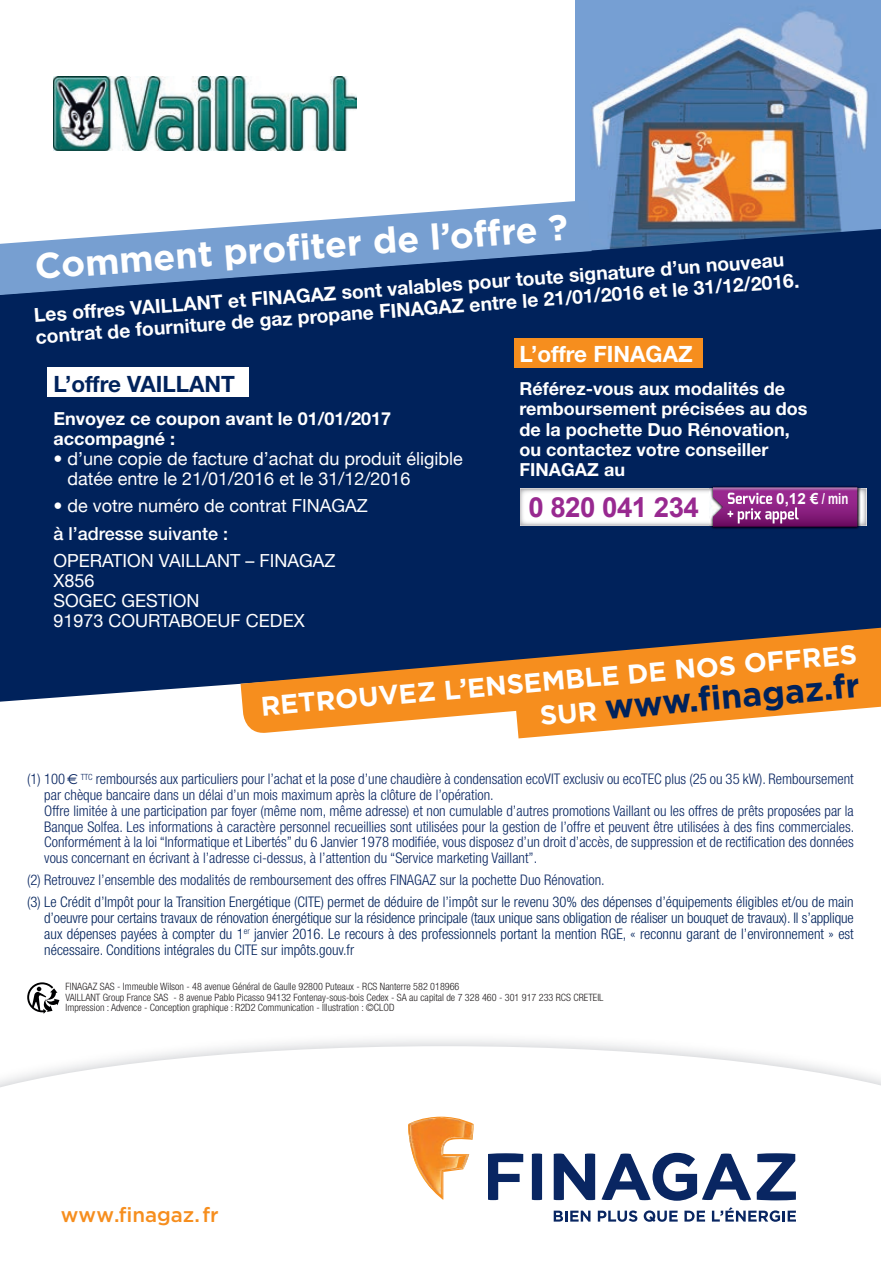
<style>
.page{position:relative;width:881px;height:1276px;background:#fff}
.page>*{position:absolute;margin:0;border:0;box-sizing:border-box;transform-origin:0 0}
.t1{font:700 36px "Gotham";color:#fff}
.t2{font:700 33.75px "Gotham";color:#00225b}
.t3{font:700 27.68px "Arial";letter-spacing:-.02em;color:#982990}
.t4{font:700 27px "Gotham";color:#fff}
.t5{font:700 22.5px "Helvetica Neue";color:#00225b}
.t6{font:700 22.5px "Helvetica Neue";color:#fff}
.t7{font:500 20.47px "Gotham";color:#f68e1e}
.t8{font:700 19.35px/21.8px "Helvetica Neue";color:#fff}
.t9{font:18px/20.2px "Helvetica Neue";color:#fff}
.t10{font:700 18px/20.2px "Helvetica Neue";color:#fff}
.t11{font:500 18px "Helvetica Neue";color:#fff}
.t12{font:700 15.3px "Arial";color:#fff}
.t13{font:300 condensed 14.62px/15.8px "Helvetica Neue";color:#092662}
.t14{font:300 condensed 14.62px/15.8px "Helvetica Neue";color:#00225b;text-align:justify}
.t15{font:300 condensed 10.12px/10.1px "Helvetica Neue";color:#231f20}
.s1{font-size:27px;color:#fff}
.s2{font-family:"Euro Sans";font-weight:400;font-stretch:normal}
</style>
<div class="page">
<img style="left:575px;top:0;width:305px;height:229px">
<div style="left:0;top:229px;width:880px;height:472px;background:#00225b"></div>
<div style="left:514px;top:338px;width:188px;height:29px;background:#f68e1e"></div>
<div style="left:48px;top:368px;width:201px;height:29px;background:#fff"></div>
<svg style="left:0;top:200px;width:591px;height:95px;fill:#779fd1"></svg>
<svg style="left:518px;top:734px;width:51px;height:4px"></svg>
<svg style="left:240px;top:626px;width:640px;height:108px;background:#b27c47"></svg>
<svg style="left:27px;top:982px;width:32px;height:31px"></svg>
<svg style="left:0;top:1046px;width:880px;height:176px"></svg>
<svg style="left:488px;top:1152px;width:307px;height:48px"></svg>
<svg style="left:408px;top:1116px;width:65px;height:83px"></svg>
<svg style="left:553px;top:1210px;width:37px;height:11px"></svg>
<svg style="left:597px;top:1210px;width:40px;height:11px"></svg>
<svg style="left:643px;top:1210px;width:34px;height:12px"></svg>
<svg style="left:684px;top:1210px;width:20px;height:11px"></svg>
<svg style="left:711px;top:1207px;width:84px;height:14px"></svg>
<img style="left:520px;top:488px;width:346px;height:37px">
<img style="left:709px;top:484px;width:151px;height:46px">
<img style="left:709px;top:488px;width:151px;height:37px">
<svg style="left:712px;top:487px;width:145px;height:39px;background:#963c8e"></svg>
<img style="left:53px;top:77px;width:303px;height:73px">
<h1 class="t1" style="left:34px;top:245px;width:534px;rotate:-4deg">C o mment p ro fi ter de l’o ffre ?</h1>
<h3 class="t8" style="left:33px;top:302px;width:766px;rotate:-4deg">Les offres VAILLANT et FINAGAZ sont valables pour toute signature d’un nouveau contrat de fourniture de gaz propane FINAGAZ entre le 21/01/2016 et le 31/12/2016.</h3>
<h3 class="t5" style="left:53px;top:370px;width:183px">L’offre VAILLANT</h3>
<p class="t10" style="left:53px;top:408px;width:339px">Envoyez ce coupon avant le 01/01/2017 accompagné :</p>
<p class="t9" style="left:67px;top:448px;width:397px;text-indent:-14px">• d’une copie de facture d’achat du produit éligible datée entre le 21/01/2016 et le 31/12/2016</p>
<p class="t9" style="left:53px;top:495px;width:316px">• de votre numéro de contrat FINAGAZ</p>
<p class="t11" style="left:53px;top:523px;width:176px">à l’adresse suivante :</p>
<p class="t9" style="left:53px;top:550px;width:283px">OPERATION VAILLANT – FINAGAZ<br>X856<br>SOGEC GESTION<br>91973 COURTABOEUF CEDEX</p>
<h3 class="t6" style="left:519px;top:340px;width:174px">L’offre FINAGAZ</h3>
<p class="t10" style="left:519px;top:378px;width:289px">Référez-vous aux modalités de remboursement précisées au dos de la pochette Duo Rénovation, ou contactez votre conseiller<br>FINAGAZ au</p>
<h3 class="t3" style="left:528px;top:492px;width:172px">0 820 041 234</h3>
<p class="t12" style="left:775px;top:490px;width:74px">0,12 € / min</p>
<h3 class="t4" style="left:259px;top:690px;width:599px;rotate:-5deg">RETROU V EZ L’EN SEM B LE DE N OS OFFRES</h3>
<h2 class="t2" style="left:538px;top:693px;width:322px;rotate:-5deg"><span class="s1">SU R</span> w w w .fi nag az.fr</h2>
<p class="t13" style="left:44px;top:771px;width:811px;text-indent:-17px">(1) 100 <span class="s2">€</span> <sup>TTC</sup> remboursés aux particuliers pour l’achat et la pose d’une chaudière à condensation ecoVIT exclusiv ou ecoTEC plus (25 ou 35 kW). Remboursement par chèque bancaire dans un délai d’un mois maximum après la clôture de l’opération.<br>Offre limitée à une participation par foyer (même nom, même adresse) et non cumulable d’autres promotions Vaillant ou les offres de prêts proposées par la Banque Solfea. Les informations à caractère personnel recueillies sont utilisées pour la gestion de l’offre et peuvent être utilisées à des fins commerciales.<br>Conformément à la loi “Informatique et Libertés” du 6 Janvier 1978 modifiée, vous disposez d’un droit d’accès, de suppression et de rectification des données vous concernant en écrivant à l’adresse ci-dessus, à l’attention du “Service marketing Vaillant”.</p>
<p class="t13" style="left:27px;top:872px;width:578px">(2) Retrouvez l’ensemble des modalités de remboursement des offres FINAGAZ sur la pochette Duo Rénovation.</p>
<p class="t14" style="left:44px;top:894px;width:810px;text-indent:-17px">(3) Le Crédit d’Impôt pour la Transition Energétique (CITE) permet de déduire de l’impôt sur le revenu 30% des dépenses d’équipements éligibles et/ou de main d’oeuvre pour certains travaux de rénovation énergétique sur la résidence principale (taux unique sans obligation de réaliser un bouquet de travaux). Il s’applique aux dépenses payées à compter du 1<sup>er</sup> janvier 2016. Le recours à des professionnels portant la mention RGE, « reconnu garant de l’environnement » est nécessaire. Conditions intégrales du CITE sur impôts.gouv.fr</p>
<p class="t15" style="left:65px;top:981px;width:539px">FINAGAZ SAS - Immeuble Wilson - 48 avenue Général de Gaulle 92800 Puteaux - RCS Nanterre 582 018966<br>VAILLANT Group France SAS - 8 avenue Pablo Picasso 94132 Fontenay-sous-bois Cedex - SA au capital de 7 328 460 - 301 917 233 RCS CRETEIL<br>Impression : Advence - Conception graphique : R2D2 Communication - Illustration : ©CLOD</p>
<h3 class="t7" style="left:61px;top:1202px;width:159px">www.finagaz.fr</h3>
</div>
